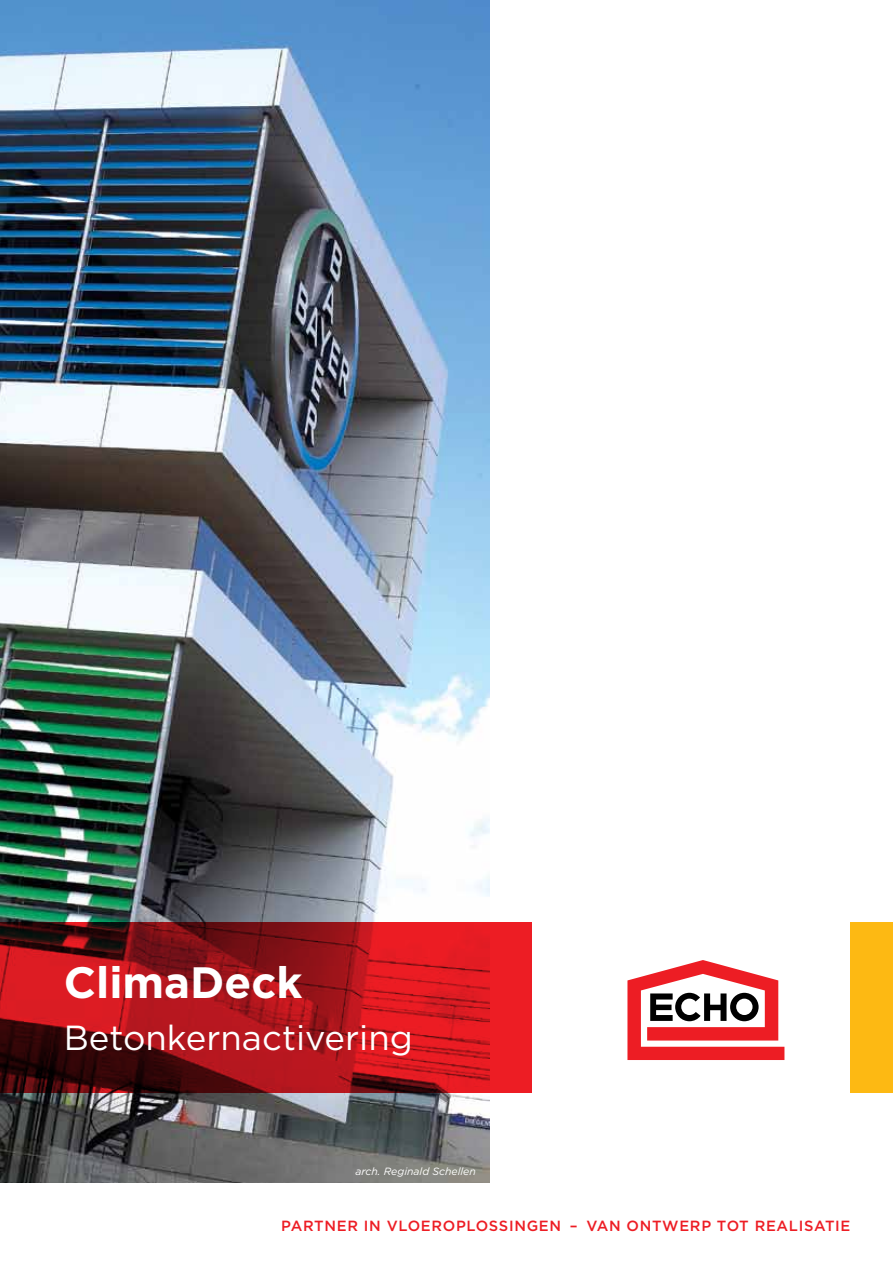
<style>
.page{position:relative;width:893px;height:1263px;background:#fff}
.page>*{position:absolute;margin:0;border:0;box-sizing:border-box;transform-origin:0 0}
.t1{font:700 43.8px "Gotham";color:#fff}
.t2{font:34.8px "Gotham";color:#fff}
.t3{font:500 14.7px "Gotham";letter-spacing:.045em;color:#ed1d24}
.t4{font:italic 10.5px "Gotham";color:#fff}
</style>
<div class="page">
<img style="left:0;top:0;width:489px;height:1183px">
<svg style="left:627px;top:960px;width:158px;height:100px"></svg>
<div style="left:850px;top:923px;width:43px;height:170px;background:#fdb913"></div>
<svg style="left:0;top:923px;width:531px;height:170px"></svg>
<h1 class="t1" style="left:64px;top:955px;width:240px">ClimaDeck</h1>
<h2 class="t2" style="left:64px;top:1017px;width:351px">Betonkernactivering</h2>
<p class="t4" style="left:355px;top:1165px;width:122px">arch. Reginald Schellen</p>
<p class="t3" style="left:281px;top:1216px;width:571px">PARTNER IN VLOEROPLOSSINGEN – VAN ONTWERP TOT REALISATIE</p>
</div>
